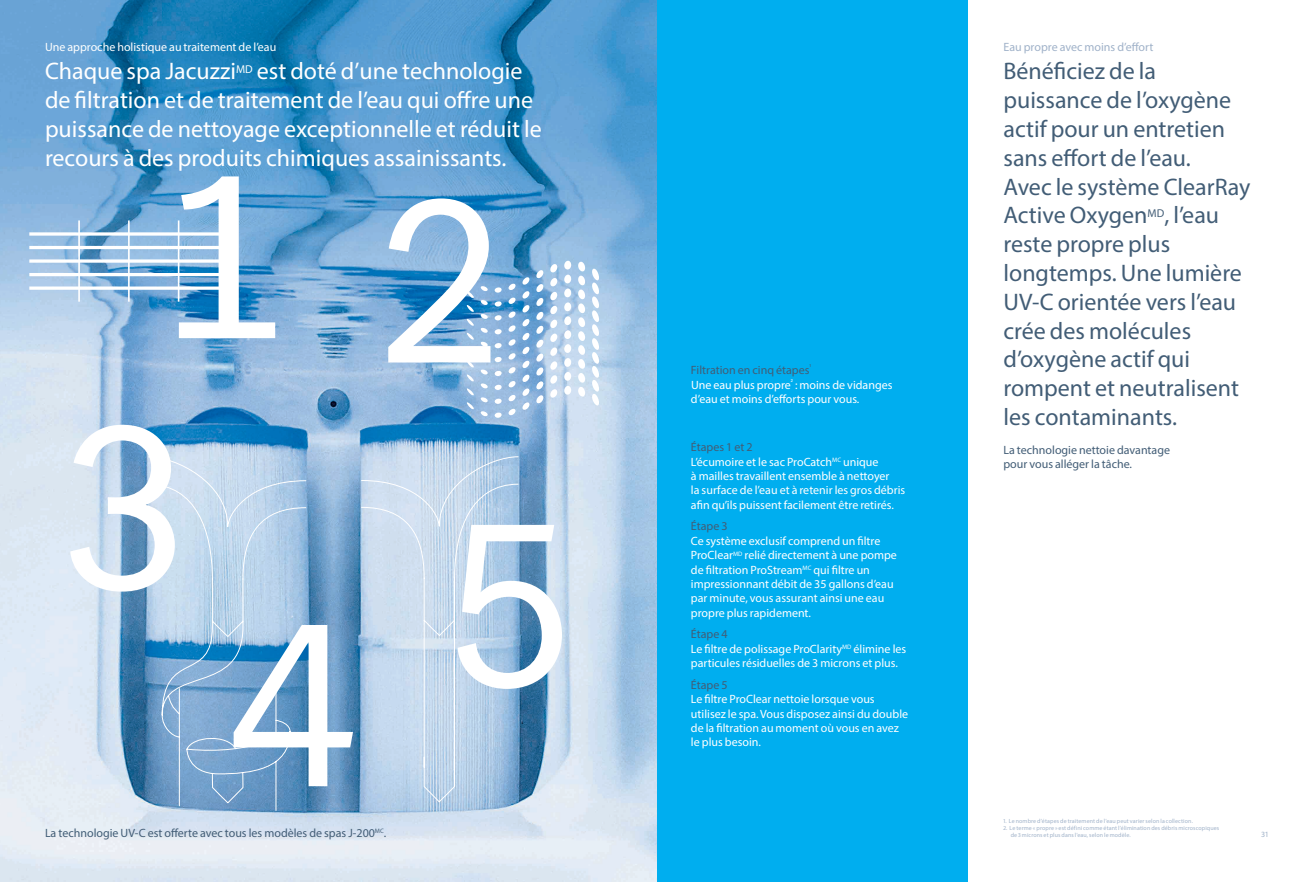
<style>
.page{position:relative;width:1314px;height:882px;background:#fff}
.page>*{position:absolute;margin:0;border:0;box-sizing:border-box;transform-origin:0 0}
.t1{font:24px/28.8px "Myriad Pro";color:#425d76}
.t2{font:24px/28.8px "Myriad Pro";color:#fff}
.t3{font:12px/14.4px "Myriad Pro";color:#fff}
.t4{font:12px/14.4px "Myriad Pro";color:#425d76}
.t5{font:12px "Myriad Pro";color:#a0b2c9}
.t6{font:8px "Myriad Pro";color:#a0b2c9}
.t7{font:6px/7.2px "Myriad Pro";letter-spacing:.02em;color:#a0b2c9}
.s1{color:#425d76}
</style>
<div class="page">
<div style="left:657px;top:0;width:311px;height:882px;background:#00aeef"></div>
<img style="left:0;top:0;width:657px;height:882px">
<svg style="left:519px;top:525px;width:43px;height:164px"></svg>
<svg style="left:70px;top:425px;width:105px;height:167px"></svg>
<svg style="left:306px;top:625px;width:47px;height:161px"></svg>
<svg style="left:29px;top:176px;width:246px;height:162px"></svg>
<svg style="left:509px;top:283px;width:7px;height:7px"></svg>
<svg style="left:522px;top:277px;width:7px;height:8px"></svg>
<svg style="left:509px;top:297px;width:7px;height:7px"></svg>
<svg style="left:522px;top:291px;width:7px;height:8px"></svg>
<svg style="left:509px;top:311px;width:7px;height:7px"></svg>
<svg style="left:509px;top:325px;width:7px;height:7px"></svg>
<svg style="left:509px;top:339px;width:7px;height:7px"></svg>
<svg style="left:509px;top:353px;width:7px;height:7px"></svg>
<svg style="left:509px;top:367px;width:7px;height:7px"></svg>
<svg style="left:509px;top:381px;width:7px;height:7px"></svg>
<svg style="left:522px;top:305px;width:7px;height:77px"></svg>
<svg style="left:509px;top:394px;width:7px;height:8px"></svg>
<svg style="left:522px;top:388px;width:7px;height:8px"></svg>
<svg style="left:388px;top:198px;width:114px;height:219px"></svg>
<div style="left:495px;top:412px;width:7px;height:6px;background:#fff;border-radius:50%"></div>
<svg style="left:509px;top:408px;width:7px;height:8px"></svg>
<svg style="left:522px;top:402px;width:7px;height:8px"></svg>
<svg style="left:536px;top:270px;width:7px;height:134px"></svg>
<svg style="left:550px;top:264px;width:7px;height:134px"></svg>
<svg style="left:564px;top:261px;width:7px;height:134px"></svg>
<svg style="left:578px;top:261px;width:7px;height:136px"></svg>
<svg style="left:592px;top:268px;width:7px;height:138px"></svg>
<svg style="left:361px;top:456px;width:158px;height:347px;background:#c2d7eb"></svg>
<svg style="left:148px;top:456px;width:158px;height:426px;background:#a9c6e1"></svg>
<p class="t3" style="left:45px;top:39px;width:233px">Une approche holistique au traitement de l’eau</p>
<h1 class="t2" style="left:45px;top:57px;width:498px">Chaque spa Jacuzzi<sup>MD</sup> est doté d’une technologie de filtration et de traitement de l’eau qui offre une puissance de nettoyage exceptionnelle et réduit le recours à des produits chimiques assainissants.</h1>
<p class="t4" style="left:45px;top:826px;width:343px">La technologie UV-C est offerte avec tous les modèles de spas J-200<sup>MC</sup>.</p>
<p class="t3" style="left:691px;top:363px;width:203px"><span class="s1">Filtration en cinq étapes</span><sup>¹<br></sup>Une eau plus propre<sup>²</sup> : moins de vidanges d’eau et moins d’efforts pour vous.</p>
<p class="t3" style="left:691px;top:440px;width:216px"><span class="s1">Étapes 1 et 2<br></span>L’écumoire et le sac ProCatch<sup>MC</sup> unique<br>à mailles travaillent ensemble à nettoyer<br>la surface de l’eau et à retenir les gros débris afin qu’ils puissent facilement être retirés.</p>
<p class="t4" style="left:691px;top:519px;width:38px">Étape 3</p>
<p class="t3" style="left:691px;top:533px;width:207px">Ce système exclusif comprend un filtre ProClear<sup>MD</sup> relié directement à une pompe de filtration ProStream<sup>MC</sup> qui filtre un impressionnant débit de 35 gallons d’eau par minute, vous assurant ainsi une eau propre plus rapidement.</p>
<p class="t3" style="left:691px;top:627px;width:217px"><span class="s1">Étape 4<br></span>Le filtre de polissage ProClarity<sup>MD</sup> élimine les particules résiduelles de 3 microns et plus.</p>
<p class="t4" style="left:691px;top:677px;width:38px">Étape 5</p>
<p class="t3" style="left:691px;top:692px;width:219px">Le filtre ProClear nettoie lorsque vous utilisez le spa. Vous disposez ainsi du double de la filtration au moment où vous en avez le plus besoin.</p>
<p class="t5" style="left:1003px;top:39px;width:151px">Eau propre avec moins d’effort</p>
<p class="t1" style="left:1003px;top:57px;width:249px">Bénéficiez de la puissance de l’oxygène actif pour un entretien sans effort de l’eau.<br>Avec le système ClearRay<br>Active Oxygen<sup>MD</sup>, l’eau reste propre plus longtemps. Une lumière<br>UV-C orientée vers l’eau crée des molécules d’oxygène actif qui rompent et neutralisent les contaminants.</p>
<p class="t4" style="left:1004px;top:442px;width:168px">La technologie nettoie davantage pour vous alléger la tâche.</p>
<p class="t7" style="left:1004px;top:817px;width:191px">1. Le nombre d’étapes de traitement de l’eau peut varier selon la collection.</p>
<p class="t7" style="left:1011px;top:824px;width:210px;text-indent:-7px">2. Le terme « propre » est défini comme étant l’élimination des débris microscopiques de 3 microns et plus dans l’eau, selon le modèle.</p>
<p class="t6" style="left:1261px;top:829px;width:9px">31</p>
</div>
